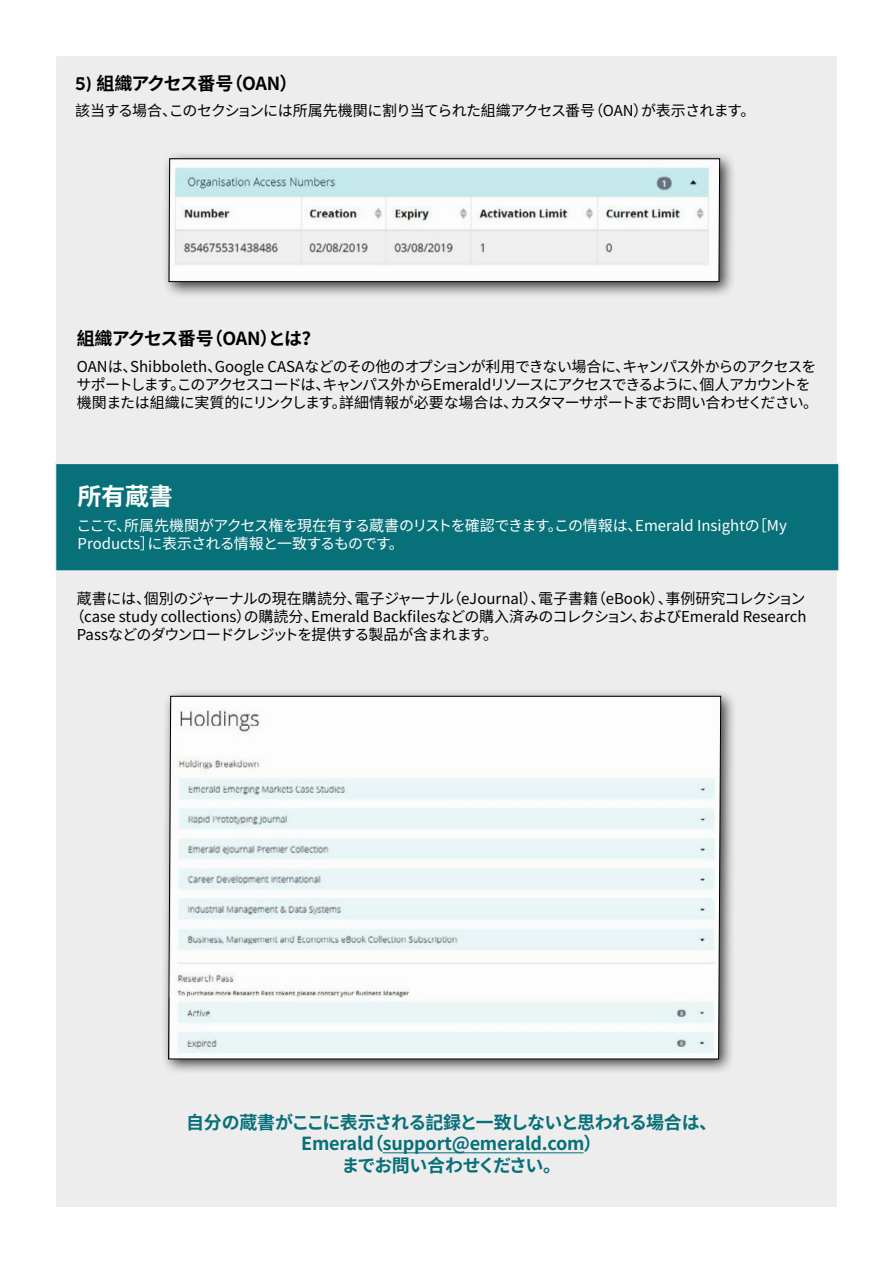
<style>
.page{position:relative;width:893px;height:1263px;background:#fff}
.page>*{position:absolute;margin:0;border:0;box-sizing:border-box;transform-origin:0 0}
.t1{font:700 24px "Source Han Sans CN";color:#fff}
.t2{font:700 18px/21.6px "Source Han Sans CN";letter-spacing:-.02em;color:#077078;text-align:center}
.t3{font:700 18px "Source Han Sans CN";letter-spacing:-.025em;color:#000}
.t4{font:15px/18px "Source Han Sans CN";letter-spacing:-.05em;color:#000}
.t5{font:15px "Source Han Sans CN";color:#000}
.t6{font:15px/18px "Source Han Sans CN";letter-spacing:-.02em;color:#fff}
.t7{font:15px "Source Han Sans CN";letter-spacing:-.03em;color:#000}
.t8{font:15px "Source Han Sans CN";letter-spacing:-.055em;color:#000}
.s1{font-family:"Museo 700";font-weight:400}
</style>
<div class="page">
<div style="left:54px;top:54px;width:785px;height:1155px;background:#ededed;border:2px solid #fff"></div>
<div style="left:161px;top:151px;width:575px;height:147px;background:#000;opacity:.75"></div>
<svg style="left:169px;top:158px;width:551px;height:124px"></svg>
<div style="left:56px;top:463px;width:783px;height:108px;background:#077078"></div>
<div style="left:55px;top:463px;width:785px;height:109px;border:2px solid #ededed"></div>
<div style="left:161px;top:688px;width:576px;height:387px;background:#000;opacity:.75"></div>
<svg style="left:168px;top:696px;width:553px;height:363px"></svg>
<hr style="left:383px;top:1152px;width:201px;height:1px;background:#077078">
<p class="t3" style="left:75px;top:73px;width:224px"><span class="s1">5)</span> 組織アクセス番号（OAN）</p>
<p class="t7" style="left:75px;top:102px;width:682px">該当する場合、このセクションには所属先機関に割り当てられた組織アクセス番号（OAN）が表示されます。</p>
<p class="t3" style="left:77px;top:328px;width:244px">組織アクセス番号（OAN）とは？</p>
<p class="t4" style="left:76px;top:357px;width:743px">OANは、Shibboleth、Google CASAなどのその他のオプションが利用できない場合に、キャンパス外からのアクセスをサポートします。このアクセスコードは、キャンパス外からEmeraldリソースにアクセスできるように、個人アカウントを機関または組織に実質的にリンクします。詳細情報が必要な場合は、カスタマーサポートまでお問い合わせください。</p>
<h1 class="t1" style="left:78px;top:482px;width:97px">所有蔵書</h1>
<p class="t6" style="left:76px;top:517px;width:712px">ここで、所属先機関がアクセス権を現在有する蔵書のリストを確認できます。この情報は、Emerald Insightの［My<br>Products］に表示される情報と一致するものです。</p>
<p class="t5" style="left:77px;top:590px;width:730px">蔵書には、個別のジャーナルの現在購読分、電子ジャーナル（eJournal）、電子書籍（eBook）、事例研究コレクション</p>
<p class="t5" style="left:70px;top:608px;width:738px">（case study collections）の購読分、Emerald Backfilesなどの購入済みのコレクション、およびEmerald Research</p>
<p class="t8" style="left:77px;top:626px;width:423px">Passなどのダウンロードクレジットを提供する製品が含まれます。</p>
<p class="t2" style="left:186px;top:1111px;width:533px">自分の蔵書がここに表示される記録と一致しないと思われる場合は、<br>Emerald（support@emerald.com）<br>までお問い合わせください。</p>
</div>
